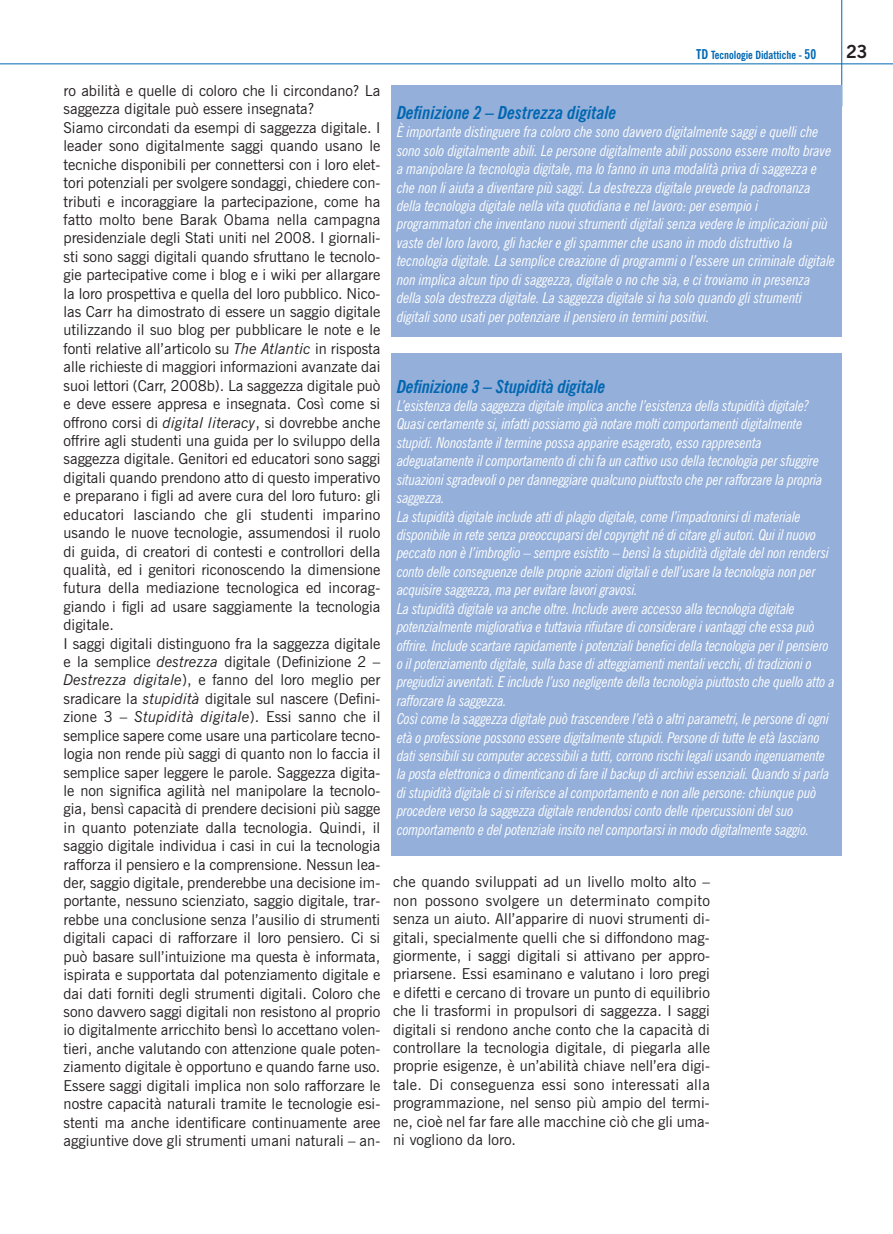
<style>
.page{position:relative;width:893px;height:1234px;background:#fff}
.page>*{position:absolute;margin:0;border:0;box-sizing:border-box;transform-origin:0 0}
.t1{font:italic 700 condensed 18px "News Gothic BT";letter-spacing:-.005em;color:#0067b1}
.t2{font:700 18px "News Gothic BT";color:#231f20}
.t3{font:15px/18.5px "News Gothic BT";color:#231f20}
.t4{font:italic condensed 15px/18.5px "News Gothic BT";letter-spacing:-.01em;color:#fff}
.t5{font:700 condensed 11.25px "News Gothic BT";color:#0067b1}
.s1{font-style:italic}
.s2{font-size:13.5px}
</style>
<div class="page">
<hr style="left:841px;top:0;width:1px;height:106px;background:#0067b1">
<hr style="left:0;top:63px;width:893px;height:1px;background:#0067b1">
<div style="left:391px;top:85px;width:451px;height:251px;background:#94afda"></div>
<div style="left:391px;top:353px;width:451px;height:502px;background:#94afda"></div>
<p class="t3" style="left:64px;top:83px;width:318px">ro abilità e quelle di coloro che li circondano? La saggezza digitale può essere insegnata?<br>Siamo circondati da esempi di saggezza digitale. I leader sono digitalmente saggi quando usano le tecniche disponibili per connettersi con i loro elet&shy;tori potenziali per svolgere sondaggi, chiedere con&shy;tributi e incoraggiare la partecipazione, come ha fatto molto bene Barak Obama nella campagna presidenziale degli Stati uniti nel 2008. I giornali&shy;sti sono saggi digitali quando sfruttano le tecnolo&shy;gie partecipative come i blog e i wiki per allargare la loro prospettiva e quella del loro pubblico. Nico&shy;las Carr ha dimostrato di essere un saggio digitale utilizzando il suo blog per pubblicare le note e le fonti relative all’articolo su <span class="s1">The Atlantic</span> in risposta alle richieste di maggiori informazioni avanzate dai suoi lettori (Carr, 2008b). La saggezza digitale può e deve essere appresa e insegnata. Così come si offrono corsi di <span class="s1">digital literacy</span>, si dovrebbe anche offrire agli studenti una guida per lo sviluppo della saggezza digitale. Genitori ed educatori sono saggi digitali quando prendono atto di questo imperativo e preparano i figli ad avere cura del loro futuro: gli educatori lasciando che gli studenti imparino usando le nuove tecnologie, assumendosi il ruolo di guida, di creatori di contesti e controllori della qualità, ed i genitori riconoscendo la dimensione futura della mediazione tecnologica ed incorag&shy;giando i figli ad usare saggiamente la tecnologia digitale.<br>I saggi digitali distinguono fra la saggezza digitale e la semplice <span class="s1">destrezza</span> digitale (Definizione 2 – <span class="s1">Destrezza digitale</span>), e fanno del loro meglio per sradicare la <span class="s1">stupidità</span> digitale sul nascere (Defini&shy;zione 3 – <span class="s1">Stupidità digitale</span>). Essi sanno che il semplice sapere come usare una particolare tecno&shy;logia non rende più saggi di quanto non lo faccia il semplice saper leggere le parole. Saggezza digita&shy;le non significa agilità nel manipolare la tecnolo&shy;gia, bensì capacità di prendere decisioni più sagge in quanto potenziate dalla tecnologia. Quindi, il saggio digitale individua i casi in cui la tecnologia rafforza il pensiero e la comprensione. Nessun lea&shy;der, saggio digitale, prenderebbe una decisione im&shy;portante, nessuno scienziato, saggio digitale, trar&shy;rebbe una conclusione senza l’ausilio di strumenti digitali capaci di rafforzare il loro pensiero. Ci si può basare sull’intuizione ma questa è informata, ispirata e supportata dal potenziamento digitale e dai dati forniti degli strumenti digitali. Coloro che sono davvero saggi digitali non resistono al proprio io digitalmente arricchito bensì lo accettano volen&shy;tieri, anche valutando con attenzione quale poten&shy;ziamento digitale è opportuno e quando farne uso.<br>Essere saggi digitali implica non solo rafforzare le nostre capacità naturali tramite le tecnologie esi&shy;stenti ma anche identificare continuamente aree aggiuntive dove gli strumenti umani naturali – an-</p>
<p class="t5" style="left:696px;top:50px;width:121px"><span class="s2">TD</span> Tecnologie Didattiche - <span class="s2">50</span></p>
<p class="t2" style="left:846px;top:45px;width:23px">23</p>
<p class="t1" style="left:397px;top:105px;width:221px">Definizione 2 – Destrezza digitale</p>
<p class="t4" style="left:397px;top:124px;width:440px">È importante distinguere fra coloro che sono davvero digitalmente saggi e quelli che sono solo digitalmente abili. Le persone digitalmente abili possono essere molto brave a manipolare la tecnologia digitale, ma lo fanno in una modalità priva di saggezza e che non li aiuta a diventare più saggi. La destrezza digitale prevede la padronanza della tecnologia digitale nella vita quotidiana e nel lavoro: per esempio i programmatori che inventano nuovi strumenti digitali senza vedere le implicazioni più vaste del loro lavoro, gli hacker e gli spammer che usano in modo distruttivo la tecnologia digitale. La semplice creazione di programmi o l’essere un criminale digitale non implica alcun tipo di saggezza, digitale o no che sia, e ci troviamo in presenza della sola destrezza digitale. La saggezza digitale si ha solo quando gli strumenti digitali sono usati per potenziare il pensiero in termini positivi.</p>
<p class="t1" style="left:397px;top:378px;width:210px">Definizione 3 – Stupidità digitale</p>
<p class="t4" style="left:397px;top:397px;width:439px">L’esistenza della saggezza digitale implica anche l’esistenza della stupidità digitale?<br>Quasi certamente si, infatti possiamo già notare molti comportamenti digitalmente stupidi. Nonostante il termine possa apparire esagerato, esso rappresenta adeguatamente il comportamento di chi fa un cattivo uso della tecnologia per sfuggire situazioni sgradevoli o per danneggiare qualcuno piuttosto che per rafforzare la propria saggezza.<br>La stupidità digitale include atti di plagio digitale, come l’impadronirsi di materiale disponibile in rete senza preoccuparsi del copyright né di citare gli autori. Qui il nuovo peccato non è l’imbroglio – sempre esistito – bensì la stupidità digitale del non rendersi conto delle conseguenze delle proprie azioni digitali e dell’usare la tecnologia non per acquisire saggezza, ma per evitare lavori gravosi.<br>La stupidità digitale va anche oltre. Include avere accesso alla tecnologia digitale potenzialmente migliorativa e tuttavia rifiutare di considerare i vantaggi che essa può offrire. Include scartare rapidamente i potenziali benefici della tecnologia per il pensiero o il potenziamento digitale, sulla base di atteggiamenti mentali vecchi, di tradizioni o pregiudizi avventati. E include l’uso negligente della tecnologia piuttosto che quello atto a rafforzare la saggezza.<br>Così come la saggezza digitale può trascendere l’età o altri parametri, le persone di ogni età o professione possono essere digitalmente stupidi. Persone di tutte le età lasciano dati sensibili su computer accessibili a tutti, corrono rischi legali usando ingenuamente la posta elettronica o dimenticano di fare il backup di archivi essenziali. Quando si parla di stupidità digitale ci si riferisce al comportamento e non alle persone: chiunque può procedere verso la saggezza digitale rendendosi conto delle ripercussioni del suo comportamento e del potenziale insito nel comportarsi in modo digitalmente saggio.</p>
<p class="t3" style="left:393px;top:873px;width:318px;text-align:justify">che quando sviluppati ad un livello molto alto – non possono svolgere un determinato compito senza un aiuto. All’apparire di nuovi strumenti di&shy;gitali, specialmente quelli che si diffondono mag&shy;giormente, i saggi digitali si attivano per appro&shy;priarsene. Essi esaminano e valutano i loro pregi e difetti e cercano di trovare un punto di equilibrio che li trasformi in propulsori di saggezza. I saggi digitali si rendono anche conto che la capacità di controllare la tecnologia digitale, di piegarla alle proprie esigenze, è un’abilità chiave nell’era digi&shy;tale. Di conseguenza essi sono interessati alla programmazione, nel senso più ampio del termi&shy;ne, cioè nel far fare alle macchine ciò che gli uma&shy;ni vogliono da loro.</p>
</div>
